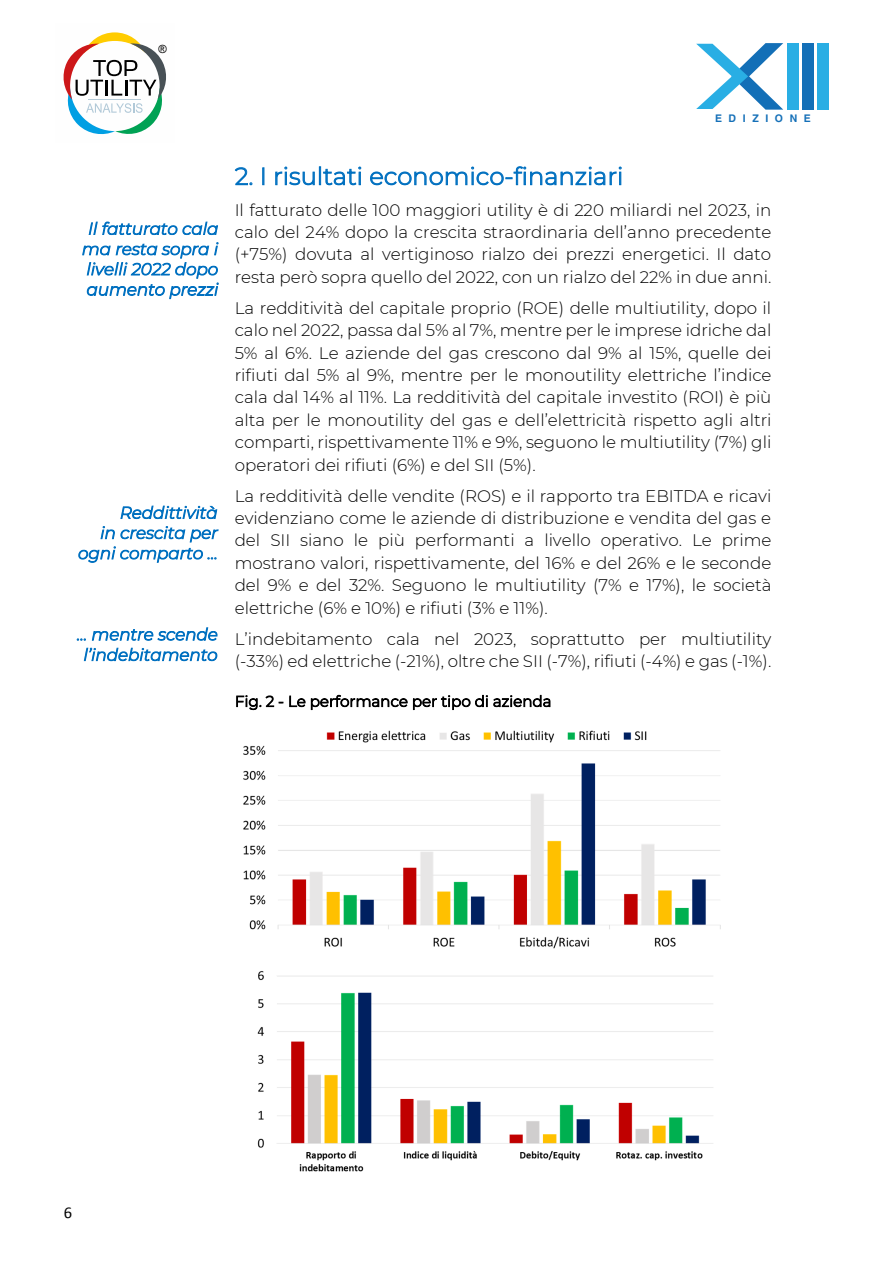
<style>
.page{position:relative;width:893px;height:1263px;background:#fff}
.page>*{position:absolute;margin:0;border:0;box-sizing:border-box;transform-origin:0 0}
.t1{font:300 24.15px "Montserrat";color:#0070c0}
.t2{font:300 16.65px/22.4px "Montserrat";color:#000;text-align:justify}
.t3{font:italic 300 16.65px/20.2px "Montserrat";color:#0070c0;text-align:center}
.t4{font:16.5px "Calibri";color:#000}
.t5{font:300 15.15px "Montserrat";letter-spacing:.005em;color:#000}
.t6{font:11.25px "Arial";color:#000}
.t7{font:700 10.5px "Helvetica LT Std";letter-spacing:.63em;color:#1570b8}
</style>
<div class="page">
<svg style="left:64px;top:32px;width:102px;height:102px"></svg>
<svg style="left:696px;top:43px;width:87px;height:67px"></svg>
<div style="left:787px;top:44px;width:12px;height:66px;background:#29aee4"></div>
<div style="left:817px;top:44px;width:11px;height:66px;background:#29aee4"></div>
<div style="left:802px;top:44px;width:12px;height:66px;background:#136fb7"></div>
<img style="left:243px;top:730px;width:478px;height:442px">
<p class="t6" style="left:158px;top:42px;width:10px">®</p>
<p class="t7" style="left:715px;top:112px;width:97px">EDIZIONE</p>
<p class="t3" style="left:82px;top:218px;width:138px">Il fatturato cala ma resta sopra i livelli 2022 dopo aumento prezzi</p>
<p class="t3" style="left:78px;top:502px;width:141px;text-align:right">Reddittività<br>in crescita per ogni comparto …</p>
<p class="t3" style="left:77px;top:624px;width:142px">… mentre scende l’indebitamento</p>
<h1 class="t1" style="left:235px;top:160px;width:390px">2. I risultati economico-finanziari</h1>
<p class="t2" style="left:235px;top:198px;width:538px">Il fatturato delle 100 maggiori utility è di 220 miliardi nel 2023, in calo del 24% dopo la crescita straordinaria dell’anno precedente (+75%) dovuta al vertiginoso rialzo dei prezzi energetici. Il dato resta però sopra quello del 2022, con un rialzo del 22% in due anni.</p>
<p class="t2" style="left:235px;top:296px;width:538px">La redditività del capitale proprio (ROE) delle multiutility, dopo il calo nel 2022, passa dal 5% al 7%, mentre per le imprese idriche dal 5% al 6%. Le aziende del gas crescono dal 9% al 15%, quelle dei rifiuti dal 5% al 9%, mentre per le monoutility elettriche l’indice cala dal 14% al 11%. La redditività del capitale investito (ROI) è più alta per le monoutility del gas e dell’elettricità rispetto agli altri comparti, rispettivamente 11% e 9%, seguono le multiutility (7%) gli operatori dei rifiuti (6%) e del SII (5%).</p>
<p class="t2" style="left:235px;top:484px;width:538px">La redditività delle vendite (ROS) e il rapporto tra EBITDA e ricavi evidenziano come le aziende di distribuzione e vendita del gas e del SII siano le più performanti a livello operativo. Le prime mostrano valori, rispettivamente, del 16% e del 26% e le seconde del 9% e del 32%. Seguono le multiutility (7% e 17%), le società elettriche (6% e 10%) e rifiuti (3% e 11%).</p>
<p class="t2" style="left:235px;top:627px;width:538px">L’indebitamento cala nel 2023, soprattutto per multiutility (-33%) ed elettriche (-21%), oltre che SII (-7%), rifiuti (-4%) e gas (-1%).</p>
<p class="t5" style="left:235px;top:691px;width:318px">Fig. 2 - Le performance per tipo di azienda</p>
<p class="t4" style="left:64px;top:1201px;width:10px">6</p>
</div>
